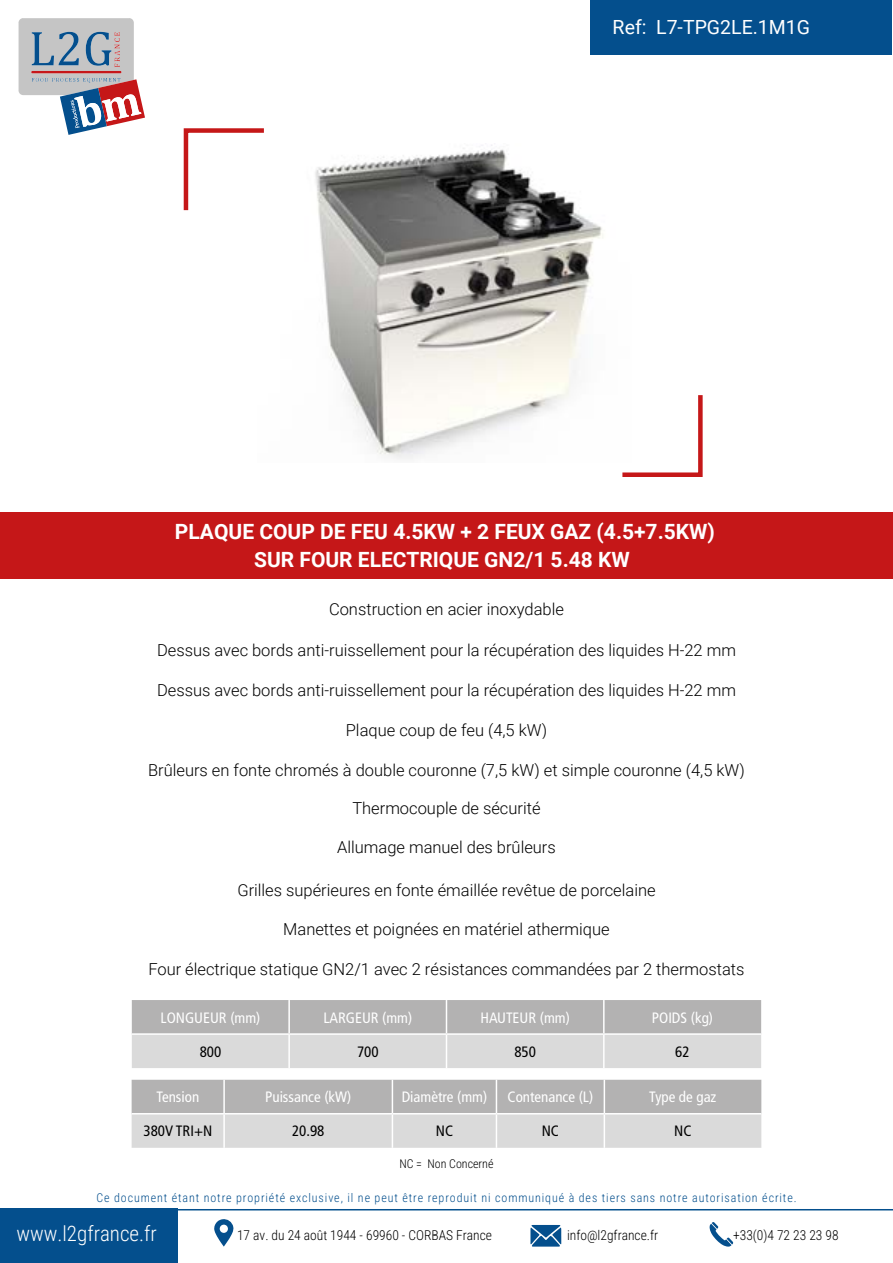
<style>
.page{position:relative;width:893px;height:1263px;background:#fff}
.page>*{position:absolute;margin:0;border:0;box-sizing:border-box;transform-origin:0 0}
.t1{font:700 21px/27.9px "Roboto";color:#fff;text-align:center}
.t2{font:21px "Roboto Condensed";color:#fff}
.t3{font:19.5px "Roboto";color:#fff}
.t4{font:300 16.5px "Roboto";color:#000}
.t5{font:condensed 15px "Frutiger LT Std";color:#fff}
.t6{font:condensed 15px "Frutiger LT Std";color:#000}
.t7{font:13.5px "Roboto Condensed";color:#000}
.t8{font:12px "Roboto Condensed";letter-spacing:.075em;color:#044f8d}
.t9{font:12px "Roboto Condensed";color:#000}
</style>
<div class="page">
<div style="left:0;top:513px;width:893px;height:66px;background:#c51718"></div>
<svg style="left:622px;top:395px;width:81px;height:82px"></svg>
<svg style="left:183px;top:128px;width:81px;height:83px"></svg>
<svg style="left:18px;top:18px;width:127px;height:117px"></svg>
<div style="left:590px;top:0;width:301px;height:54px;background:#044f8d"></div>
<div style="left:0;top:1209px;width:178px;height:54px;background:#044f8d"></div>
<hr style="left:178px;top:1209px;width:715px;height:1px;background:#044f8d">
<svg style="left:214px;top:1219px;width:20px;height:27px"></svg>
<svg style="left:530px;top:1225px;width:31px;height:21px"></svg>
<svg style="left:710px;top:1222px;width:23px;height:24px"></svg>
<img style="left:257px;top:143px;width:374px;height:320px">
<svg style="left:132px;top:1000px;width:629px;height:68px;background:#c6c6c6"></svg>
<hr style="left:288px;top:1000px;width:2px;height:33px;background:#fff">
<hr style="left:446px;top:1000px;width:1px;height:33px;background:#fff">
<hr style="left:603px;top:1000px;width:2px;height:33px;background:#fff">
<hr style="left:132px;top:1033px;width:157px;height:2px;background:#fff">
<hr style="left:289px;top:1033px;width:157px;height:2px;background:#fff">
<hr style="left:288px;top:1035px;width:2px;height:33px;background:#fff">
<hr style="left:446px;top:1033px;width:158px;height:2px;background:#fff">
<hr style="left:446px;top:1035px;width:1px;height:33px;background:#fff">
<hr style="left:604px;top:1033px;width:157px;height:2px;background:#fff">
<hr style="left:603px;top:1035px;width:2px;height:33px;background:#fff">
<svg style="left:132px;top:1080px;width:629px;height:68px;background:#c7c6c6"></svg>
<hr style="left:223px;top:1080px;width:2px;height:33px;background:#fff">
<hr style="left:392px;top:1080px;width:1px;height:33px;background:#fff">
<hr style="left:496px;top:1080px;width:1px;height:33px;background:#fff">
<hr style="left:604px;top:1080px;width:1px;height:33px;background:#fff">
<hr style="left:132px;top:1113px;width:92px;height:1px;background:#fff">
<hr style="left:224px;top:1113px;width:168px;height:1px;background:#fff">
<hr style="left:223px;top:1114px;width:2px;height:34px;background:#fff">
<hr style="left:392px;top:1113px;width:104px;height:1px;background:#fff">
<hr style="left:392px;top:1114px;width:1px;height:34px;background:#fff">
<hr style="left:496px;top:1113px;width:108px;height:1px;background:#fff">
<hr style="left:496px;top:1114px;width:1px;height:34px;background:#fff">
<hr style="left:604px;top:1113px;width:157px;height:1px;background:#fff">
<hr style="left:604px;top:1114px;width:1px;height:34px;background:#fff">
<p class="t3" style="left:613px;top:13px;width:35px">Ref:</p>
<p class="t3" style="left:656px;top:13px;width:155px">L7-TPG2LE.1M1G</p>
<p class="t1" style="left:175px;top:516px;width:542px">PLAQUE COUP DE FEU 4.5KW + 2 FEUX GAZ (4.5+7.5KW)<br>SUR FOUR ELECTRIQUE GN2/1 5.48 KW</p>
<p class="t4" style="left:329px;top:598px;width:236px">Construction en acier inoxydable</p>
<p class="t4" style="left:157px;top:638px;width:580px">Dessus avec bords anti-ruissellement pour la récupération des liquides H-22 mm</p>
<p class="t4" style="left:157px;top:678px;width:580px">Dessus avec bords anti-ruissellement pour la récupération des liquides H-22 mm</p>
<p class="t4" style="left:346px;top:718px;width:203px">Plaque coup de feu (4,5 kW)</p>
<p class="t4" style="left:148px;top:758px;width:598px">Brûleurs en fonte chromés à double couronne (7,5 kW) et simple couronne (4,5 kW)</p>
<p class="t4" style="left:352px;top:797px;width:190px">Thermocouple de sécurité</p>
<p class="t4" style="left:337px;top:836px;width:220px">Allumage manuel des brûleurs</p>
<p class="t4" style="left:237px;top:879px;width:420px">Grilles supérieures en fonte émaillée revêtue de porcelaine</p>
<p class="t4" style="left:283px;top:917px;width:328px">Manettes et poignées en matériel athermique</p>
<p class="t4" style="left:148px;top:957px;width:598px">Four électrique statique GN2/1 avec 2 résistances commandées par 2 thermostats</p>
<p class="t5" style="left:161px;top:1009px;width:101px">LONGUEUR (mm)</p>
<p class="t5" style="left:323px;top:1009px;width:90px">LARGEUR (mm)</p>
<p class="t5" style="left:480px;top:1009px;width:91px">HAUTEUR (mm)</p>
<p class="t5" style="left:652px;top:1009px;width:63px">POIDS (kg)</p>
<p class="t6" style="left:200px;top:1043px;width:23px">800</p>
<p class="t6" style="left:357px;top:1043px;width:23px">700</p>
<p class="t6" style="left:514px;top:1043px;width:23px">850</p>
<p class="t6" style="left:675px;top:1043px;width:16px">62</p>
<p class="t5" style="left:156px;top:1088px;width:44px">Tension</p>
<p class="t5" style="left:265px;top:1088px;width:88px">Puissance (kW)</p>
<p class="t5" style="left:402px;top:1088px;width:87px">Diamètre (mm)</p>
<p class="t5" style="left:508px;top:1088px;width:87px">Contenance (L)</p>
<p class="t5" style="left:649px;top:1088px;width:69px">Type de gaz</p>
<p class="t6" style="left:144px;top:1122px;width:70px">380V TRI+N</p>
<p class="t6" style="left:292px;top:1122px;width:34px">20.98</p>
<p class="t6" style="left:436px;top:1122px;width:19px">NC</p>
<p class="t6" style="left:542px;top:1122px;width:19px">NC</p>
<p class="t6" style="left:674px;top:1122px;width:19px">NC</p>
<p class="t9" style="left:399px;top:1156px;width:96px">NC = Non Concerné</p>
<p class="t8" style="left:97px;top:1190px;width:702px">Ce document étant notre propriété exclusive, il ne peut être reproduit ni communiqué à des tiers sans notre autorisation écrite.</p>
<p class="t2" style="left:16px;top:1218px;width:142px">www.l2gfrance.fr</p>
<p class="t7" style="left:237px;top:1226px;width:256px">17 av. du 24 août 1944 - 69960 - CORBAS France</p>
<p class="t7" style="left:567px;top:1226px;width:93px">info@l2gfrance.fr</p>
<p class="t7" style="left:733px;top:1226px;width:107px">+33(0)4 72 23 23 98</p>
</div>
